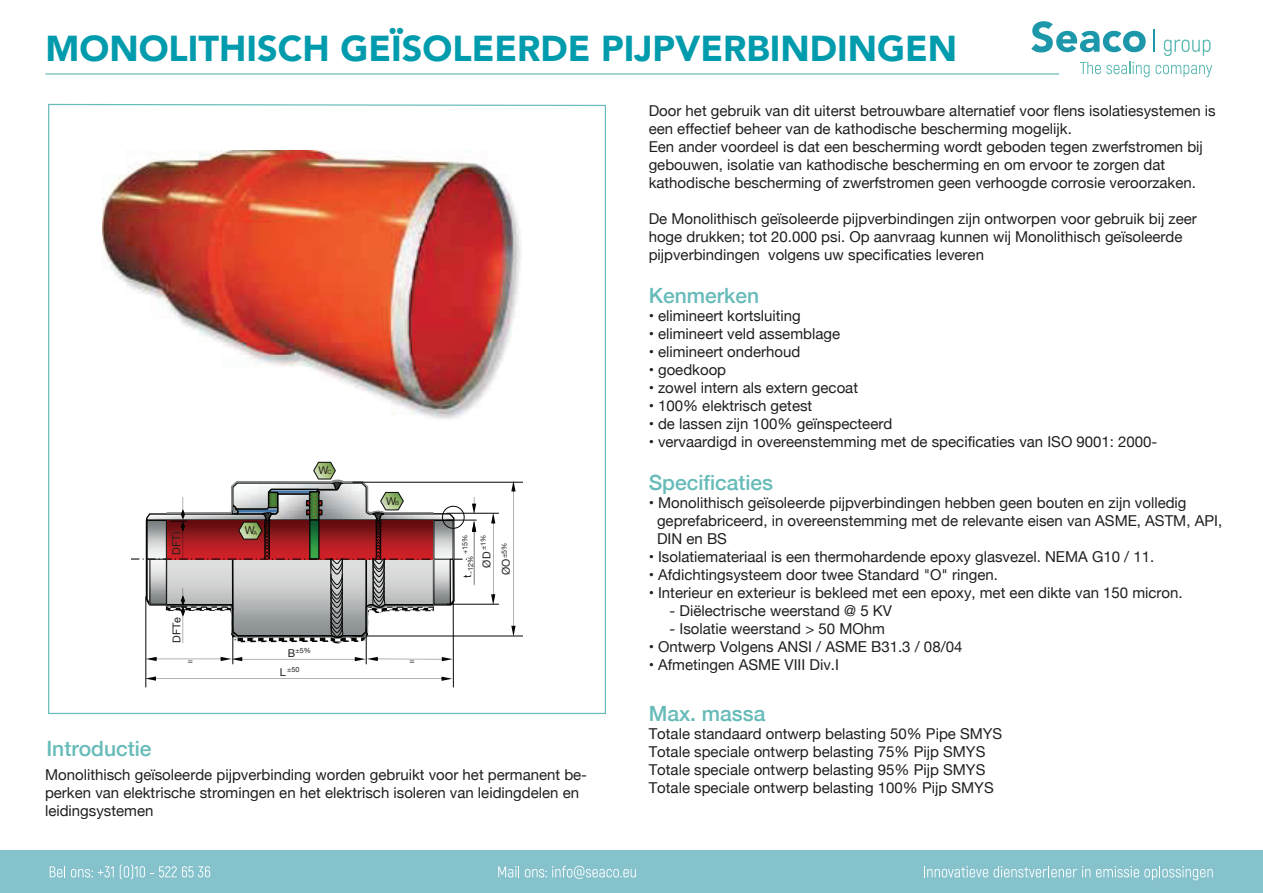
<style>
.page{position:relative;width:1263px;height:893px;background:#fff}
.page>*{position:absolute;margin:0;border:0;box-sizing:border-box;transform-origin:0 0}
.t1{font:900 36px "Avenir";color:#009bac}
.t2{font:500 21px "Helvetica Neue";color:#66bbb9}
.t3{font:15px/18px "Helvetica Neue";color:#211e1e}
.t4{font:10.8px "Helvetica Neue";letter-spacing:.005em;color:#211e1e}
.t5{font:8.7px "Helvetica Neue";color:#211e1e}
.t6{font:7.2px "Helvetica Neue";color:#211e1e}
.s1{font-size:5.85px}
.s2{font-size:10.8px}
</style>
<div class="page">
<hr style="left:45px;top:73px;width:1014px;height:2px;background:#66bbb9">
<svg style="left:1031px;top:21px;width:115px;height:31px"></svg>
<svg style="left:1164px;top:40px;width:46px;height:16px"></svg>
<hr style="left:1153px;top:29px;width:2px;height:23px;background:#1d97aa">
<svg style="left:1080px;top:62px;width:69px;height:15px"></svg>
<svg style="left:1155px;top:65px;width:57px;height:12px"></svg>
<div style="left:0;top:850px;width:1263px;height:43px;background:#85c2cc"></div>
<svg style="left:50px;top:866px;width:15px;height:11px"></svg>
<svg style="left:71px;top:866px;width:43px;height:11px"></svg>
<svg style="left:120px;top:864px;width:90px;height:15px"></svg>
<svg style="left:498px;top:866px;width:21px;height:11px"></svg>
<svg style="left:525px;top:866px;width:111px;height:13px"></svg>
<svg style="left:924px;top:866px;width:64px;height:11px"></svg>
<svg style="left:994px;top:866px;width:96px;height:11px"></svg>
<svg style="left:1096px;top:866px;width:117px;height:14px"></svg>
<svg style="left:48px;top:103px;width:558px;height:611px"></svg>
<img style="left:103px;top:151px;width:418px;height:270px">
<hr style="left:447px;top:513px;width:52px;height:1px;background:#050705">
<hr style="left:453px;top:601px;width:1px;height:86px;background:#050705">
<svg style="left:491px;top:513px;width:4px;height:91px"></svg>
<hr style="left:447px;top:604px;width:52px;height:1px;background:#050705">
<hr style="left:353px;top:482px;width:169px;height:1px;background:#050705">
<hr style="left:353px;top:636px;width:169px;height:1px;background:#050705">
<svg style="left:511px;top:481px;width:5px;height:156px"></svg>
<hr style="left:146px;top:597px;width:1px;height:90px;background:#050705">
<hr style="left:366px;top:628px;width:1px;height:36px;background:#050705">
<hr style="left:233px;top:628px;width:1px;height:36px;background:#050705">
<svg style="left:146px;top:657px;width:307px;height:4px"></svg>
<svg style="left:145px;top:676px;width:307px;height:5px"></svg>
<svg style="left:132px;top:461px;width:344px;height:182px"></svg>
<h1 class="t1" style="left:45px;top:25px;width:913px">MONOLITHISCH GEÏSOLEERDE PĲPVERBINDINGEN</h1>
<p class="t4" style="left:170px;top:554px;width:24px;rotate:-90deg">DFTi</p>
<p class="t4" style="left:170px;top:643px;width:27px;rotate:-90deg">DFTe</p>
<p class="t4" style="left:245px;top:524px;width:14px">W<span class="s1">A</span></p>
<p class="t4" style="left:318px;top:464px;width:15px">W<span class="s1">C</span></p>
<p class="t6" style="left:288px;top:646px;width:25px"><span class="s2">B</span> ±5%</p>
<p class="t4" style="left:386px;top:494px;width:15px">W<span class="s1">B</span></p>
<p class="t5" style="left:188px;top:656px;width:7px">=</p>
<p class="t5" style="left:409px;top:656px;width:7px">=</p>
<p class="t6" style="left:280px;top:665px;width:21px"><span class="s2">L</span> ±50</p>
<p class="t6" style="left:461px;top:554px;width:21px;rotate:-90deg">+15%</p>
<p class="t6" style="left:479px;top:568px;width:34px;rotate:-90deg"><span class="s2">ØD</span> ±1%</p>
<p class="t6" style="left:466px;top:578px;width:24px;rotate:-90deg"><sup>t</sup> -12%</p>
<p class="t6" style="left:500px;top:575px;width:34px;rotate:-90deg"><span class="s2">ØO</span>±5%</p>
<h2 class="t2" style="left:46px;top:736px;width:107px">Introductie</h2>
<p class="t3" style="left:45px;top:766px;width:544px">Monolithisch geïsoleerde pijpverbinding worden gebruikt voor het permanent be&shy;perken van elektrische stromingen en het elektrisch isoleren van leidingdelen en leidingsystemen</p>
<p class="t3" style="left:649px;top:101px;width:569px">Door het gebruik van dit uiterst betrouwbare alternatief voor flens isolatiesystemen is een effectief beheer van de kathodische bescherming mogelijk.<br>Een ander voordeel is dat een bescherming wordt geboden tegen zwerfstromen bij gebouwen, isolatie van kathodische bescherming en om ervoor te zorgen dat kathodische bescherming of zwerfstromen geen verhoogde corrosie veroorzaken.</p>
<p class="t3" style="left:649px;top:209px;width:550px">De Monolithisch geïsoleerde pijpverbindingen zijn ontworpen voor gebruik bij zeer hoge drukken; tot 20.000 psi. Op aanvraag kunnen wij Monolithisch geïsoleerde pijpverbindingen volgens uw specificaties leveren</p>
<h2 class="t2" style="left:649px;top:282px;width:112px">Kenmerken</h2>
<p class="t3" style="left:649px;top:306px;width:154px">• elimineert kortsluiting</p>
<p class="t3" style="left:649px;top:324px;width:193px">• elimineert veld assemblage</p>
<p class="t3" style="left:649px;top:342px;width:153px">• elimineert onderhoud</p>
<p class="t3" style="left:649px;top:360px;width:79px">• goedkoop</p>
<p class="t3" style="left:649px;top:378px;width:211px">• zowel intern als extern gecoat</p>
<p class="t3" style="left:649px;top:396px;width:165px">• 100% elektrisch getest</p>
<p class="t3" style="left:649px;top:414px;width:245px">• de lassen zijn 100% geïnspecteerd</p>
<p class="t3" style="left:649px;top:432px;width:510px">• vervaardigd in overeenstemming met de specificaties van ISO 9001: 2000-</p>
<h2 class="t2" style="left:649px;top:470px;width:126px">Specificaties</h2>
<p class="t3" style="left:657px;top:494px;width:567px;text-indent:-8px">• Monolithisch geïsoleerde pijpverbindingen hebben geen bouten en zijn volledig geprefabriceerd, in overeenstemming met de relevante eisen van ASME, ASTM, API,<br>DIN en BS</p>
<p class="t3" style="left:649px;top:548px;width:507px">• Isolatiemateriaal is een thermohardende epoxy glasvezel. NEMA G10 / 11.</p>
<p class="t3" style="left:649px;top:566px;width:351px">• Afdichtingsysteem door twee Standard "O" ringen.</p>
<p class="t3" style="left:649px;top:584px;width:536px">• Interieur en exterieur is bekleed met een epoxy, met een dikte van 150 micron.</p>
<p class="t3" style="left:669px;top:602px;width:224px">- Diëlectrische weerstand @ 5 KV</p>
<p class="t3" style="left:669px;top:620px;width:217px">- Isolatie weerstand &gt; 50 MOhm</p>
<p class="t3" style="left:649px;top:638px;width:315px">• Ontwerp Volgens ANSI / ASME B31.3 / 08/04</p>
<p class="t3" style="left:649px;top:656px;width:192px">• Afmetingen ASME VIII Div.I</p>
<h2 class="t2" style="left:649px;top:700px;width:118px">Max. massa</h2>
<p class="t3" style="left:649px;top:724px;width:355px">Totale standaard ontwerp belasting 50% Pipe SMYS Totale speciale ontwerp belasting 75% Pijp SMYS Totale speciale ontwerp belasting 95% Pijp SMYS Totale speciale ontwerp belasting 100% Pijp SMYS</p>
</div>
